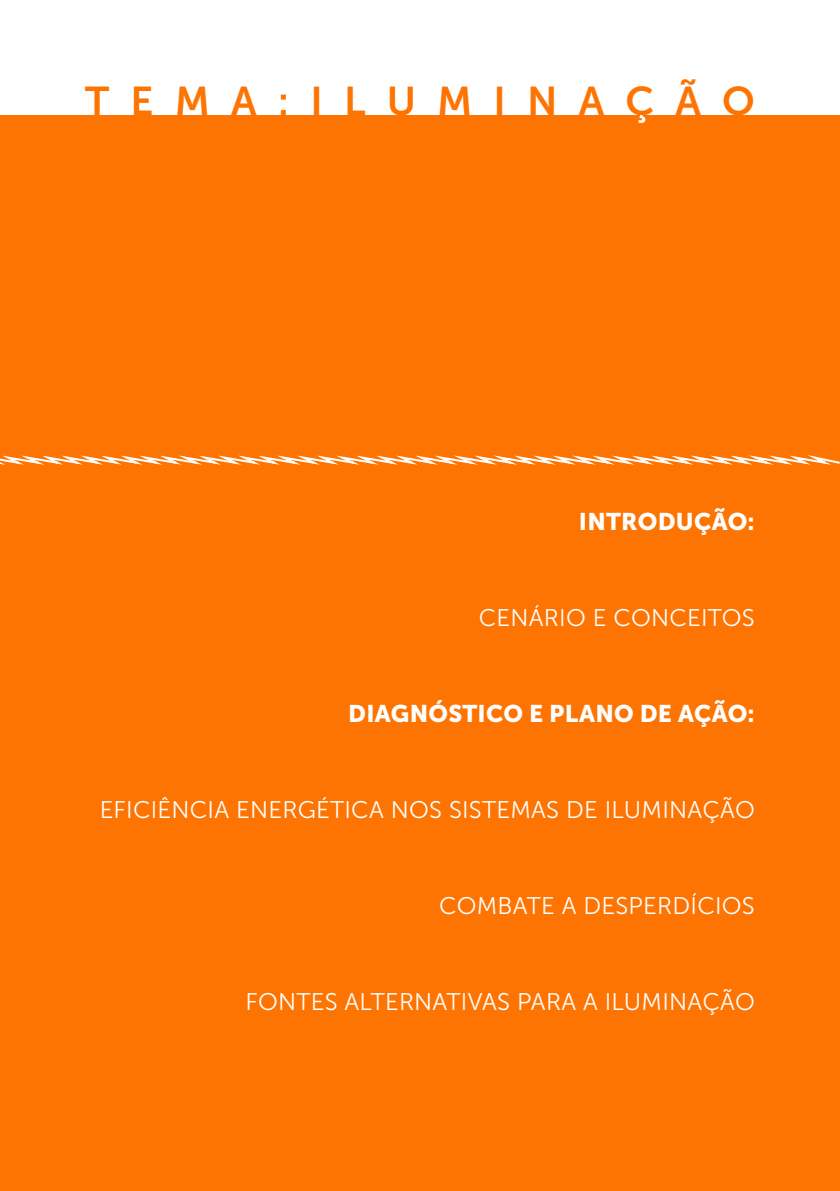
<style>
.page{position:relative;width:840px;height:1191px;background:#fff}
.page>*{position:absolute;margin:0;border:0;box-sizing:border-box;transform-origin:0 0}
.t1{font:40px "Museo Sans 700";letter-spacing:.53em;color:#fd7402}
.t2{font:24px "Museo Sans 300";letter-spacing:.01em;color:#fff}
.t3{font:24px "Museo Sans 900";letter-spacing:.01em;color:#fff}
</style>
<div class="page">
<div style="left:0;top:115px;width:839px;height:1076px;background:#fd7402"></div>
<svg style="left:0;top:455px;width:839px;height:10px"></svg>
<svg style="left:638px;top:115px;width:7px;height:8px"></svg>
<h1 class="t1" style="left:85px;top:79px;width:670px">TEMA:ILUMINAÇÃO</h1>
<p class="t3" style="left:578px;top:507px;width:177px">INTRODUÇÃO:</p>
<p class="t2" style="left:478px;top:604px;width:277px">CENÁRIO E CONCEITOS</p>
<p class="t3" style="left:348px;top:699px;width:408px">DIAGNÓSTICO E PLANO DE AÇÃO:</p>
<p class="t2" style="left:100px;top:796px;width:656px">EFICIÊNCIA ENERGÉTICA NOS SISTEMAS DE ILUMINAÇÃO</p>
<p class="t2" style="left:439px;top:892px;width:317px">COMBATE A DESPERDÍCIOS</p>
<p class="t2" style="left:245px;top:988px;width:510px">FONTES ALTERNATIVAS PARA A ILUMINAÇÃO</p>
</div>
